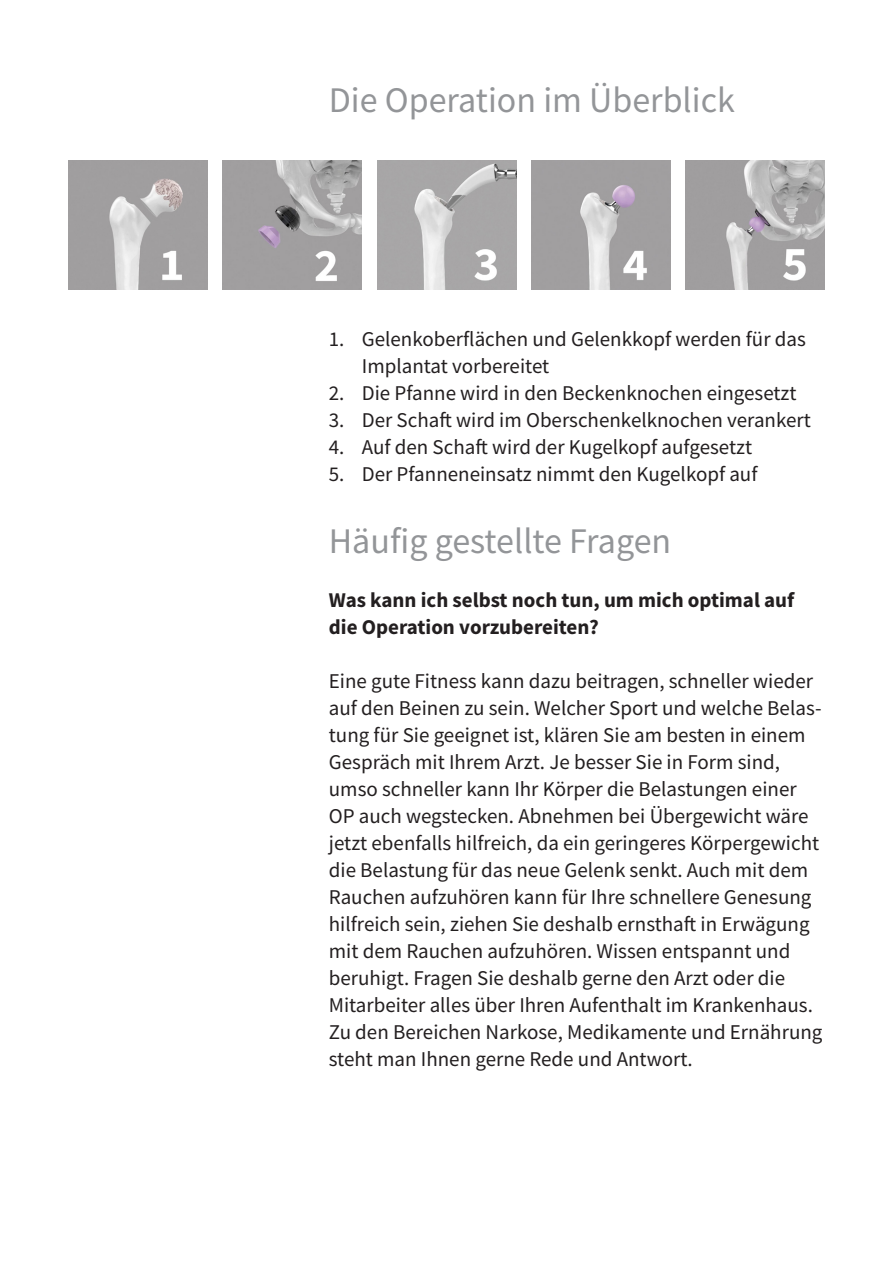
<style>
.page{position:relative;width:893px;height:1263px;background:#fff}
.page>*{position:absolute;margin:0;border:0;box-sizing:border-box;transform-origin:0 0}
.t1{font:36px "Source Sans Pro";color:#939598}
.t2{font:21px/27px "Source Sans Pro";color:#231f20}
.t3{font:700 21px/27px "Source Sans Pro";color:#231f20}
</style>
<div class="page">
<img style="left:223px;top:161px;width:139px;height:128px">
<img style="left:532px;top:161px;width:139px;height:128px">
<img style="left:377px;top:161px;width:139px;height:128px">
<img style="left:686px;top:161px;width:139px;height:128px">
<img style="left:68px;top:161px;width:139px;height:128px">
<p class="t1" style="left:329px;top:77px;width:408px">Die Operation im Überblick</p>
<p class="t2" style="left:329px;top:325px;width:479px">1. Gelenkoberflächen und Gelenkkopf werden für das</p>
<p class="t2" style="left:362px;top:352px;width:189px">Implantat vorbereitet</p>
<p class="t2" style="left:329px;top:379px;width:469px">2. Die Pfanne wird in den Beckenknochen eingesetzt</p>
<p class="t2" style="left:329px;top:406px;width:484px">3. Der Schaft wird im Oberschenkelknochen verankert</p>
<p class="t2" style="left:329px;top:433px;width:425px">4. Auf den Schaft wird der Kugelkopf aufgesetzt</p>
<p class="t2" style="left:329px;top:460px;width:430px">5. Der Pfanneneinsatz nimmt den Kugelkopf auf</p>
<p class="t1" style="left:329px;top:518px;width:344px">Häufig gestellte Fragen</p>
<p class="t3" style="left:329px;top:586px;width:467px">Was kann ich selbst noch tun, um mich optimal auf die Operation vorzubereiten?</p>
<p class="t2" style="left:329px;top:667px;width:495px">Eine gute Fitness kann dazu beitragen, schneller wieder auf den Beinen zu sein. Welcher Sport und welche Belas&shy;tung für Sie geeignet ist, klären Sie am besten in einem Gespräch mit Ihrem Arzt. Je besser Sie in Form sind, umso schneller kann Ihr Körper die Belastungen einer OP auch wegstecken. Abnehmen bei Übergewicht wäre jetzt ebenfalls hilfreich, da ein geringeres Körpergewicht die Belastung für das neue Gelenk senkt. Auch mit dem Rauchen aufzuhören kann für Ihre schnellere Genesung hilfreich sein, ziehen Sie deshalb ernsthaft in Erwägung mit dem Rauchen aufzuhören. Wissen entspannt und beruhigt. Fragen Sie deshalb gerne den Arzt oder die Mitarbeiter alles über Ihren Aufenthalt im Krankenhaus.<br>Zu den Bereichen Narkose, Medikamente und Ernährung steht man Ihnen gerne Rede und Antwort.</p>
</div>
